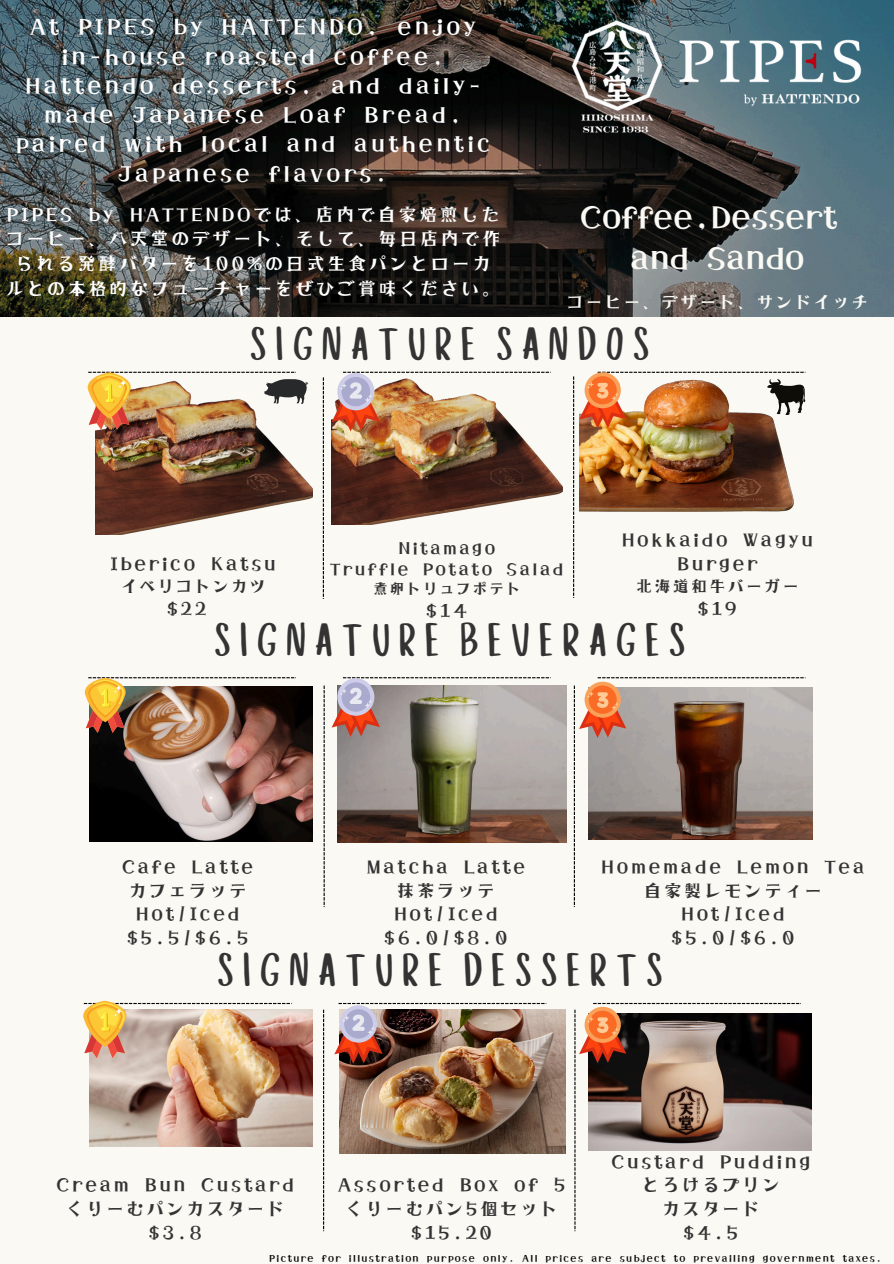
<style>
.page{position:relative;width:894px;height:1264px;background:#fff}
.page>*{position:absolute;margin:0;border:0;box-sizing:border-box;transform-origin:0 0}
.t1{font:46.2px "Cup Cakes";color:#333}
.t2{font:29.25px/40.5px "Otome Mincyou TTF";color:#faf9f4;text-align:center}
.t3{font:21px/29.2px "Otome Mincyou TTF";letter-spacing:.15em;color:#fff;text-align:center}
.t4{font:18px/24.8px "Otome Mincyou TTF";letter-spacing:.15em;color:#fff;text-align:center}
.t5{font:17.4px/23.7px "Otome Mincyou TTF";letter-spacing:.15em;color:#333;text-align:center}
.t6{font:16.5px "Otome Mincyou TTF";letter-spacing:.15em;color:#faf9f4}
.t7{font:15.9px/21.3px "Otome Mincyou TTF";letter-spacing:.15em;color:#333;text-align:center}
.t8{font:14.4px "Otome Mincyou TTF";letter-spacing:.15em;color:#333}
.t9{font:9px "Otome Mincyou TTF";letter-spacing:.15em;color:#000}
</style>
<div class="page">
<div style="left:0;top:0;width:893px;height:1263px;background:#faf9f4"></div>
<svg style="left:323px;top:377px;width:1px;height:222px"></svg>
<svg style="left:323px;top:685px;width:1px;height:222px"></svg>
<svg style="left:343px;top:372px;width:208px;height:1px"></svg>
<svg style="left:343px;top:677px;width:208px;height:1px"></svg>
<svg style="left:597px;top:677px;width:208px;height:1px"></svg>
<img style="left:0;top:0;width:893px;height:317px">
<img style="left:95px;top:383px;width:217px;height:151px">
<img style="left:331px;top:378px;width:231px;height:147px">
<img style="left:597px;top:371px;width:209px;height:31px">
<svg style="left:323px;top:1009px;width:1px;height:222px"></svg>
<svg style="left:338px;top:1002px;width:208px;height:2px"></svg>
<img style="left:89px;top:1009px;width:223px;height:137px">
<img style="left:89px;top:686px;width:223px;height:155px">
<img style="left:338px;top:685px;width:228px;height:157px">
<img style="left:626px;top:687px;width:186px;height:152px">
<img style="left:339px;top:1009px;width:226px;height:144px">
<img style="left:801px;top:1013px;width:10px;height:137px">
<img style="left:87px;top:372px;width:221px;height:57px">
<img style="left:84px;top:677px;width:212px;height:56px">
<img style="left:83px;top:1000px;width:209px;height:58px">
<div style="left:337px;top:373px;width:37px;height:37px;background:#cdcde9;border-radius:50%"></div>
<div style="left:341px;top:377px;width:29px;height:29px;background:#aaaace;border-radius:50%"></div>
<svg style="left:331px;top:382px;width:49px;height:49px"></svg>
<div style="left:337px;top:678px;width:37px;height:37px;background:#cdcde9;border-radius:50%"></div>
<div style="left:341px;top:682px;width:29px;height:29px;background:#aaaace;border-radius:50%"></div>
<svg style="left:331px;top:687px;width:49px;height:49px"></svg>
<div style="left:340px;top:1005px;width:37px;height:37px;background:#cdcde9;border-radius:50%"></div>
<div style="left:344px;top:1009px;width:29px;height:29px;background:#aaaace;border-radius:50%"></div>
<svg style="left:334px;top:1014px;width:48px;height:49px"></svg>
<svg style="left:584px;top:681px;width:36px;height:36px"></svg>
<svg style="left:573px;top:685px;width:53px;height:222px"></svg>
<svg style="left:574px;top:1002px;width:227px;height:229px"></svg>
<img style="left:573px;top:372px;width:232px;height:226px">
<img style="left:672px;top:2px;width:202px;height:114px">
<img style="left:559px;top:20px;width:115px;height:114px">
<h2 class="t3" style="left:16px;top:10px;width:476px">At PIPES by HATTENDO, enjoy in-house roasted coffee,<br>Hattendo desserts, and daily&shy;made Japanese Loaf Bread, paired with local and authentic<br>Japanese flavors.</h2>
<h4 class="t4" style="left:6px;top:200px;width:496px">PIPES by HATTENDOでは、店内で自家焙煎したコーヒー、八天堂のデザート、そして、毎日店内で作られる発酵バターを100%の日式生食パンとローカルとの本格的なフューチャーをぜひご賞味ください。</h4>
<p class="t2" style="left:580px;top:194px;width:258px">Coffee,Dessert and Sando</p>
<p class="t6" style="left:566px;top:291px;width:302px">コーヒー、デザート、サンドイッチ</p>
<p class="t1" style="left:251px;top:313px;width:410px">SIGNATURE SANDOS</p>
<h3 class="t5" style="left:111px;top:550px;width:167px">Iberico Katsu</h3>
<h3 class="t7" style="left:121px;top:574px;width:146px">イベリコトンカツ</h3>
<h3 class="t5" style="left:167px;top:595px;width:41px">$22</h3>
<h4 class="t7" style="left:330px;top:535px;width:235px">Nitamago<br>Truffle Potato Salad</h4>
<h4 class="t8" style="left:373px;top:579px;width:149px">煮卵トリュフポテト</h4>
<h4 class="t5" style="left:426px;top:597px;width:42px">$14</h4>
<h1 class="t5" style="left:621px;top:526px;width:193px">Hokkaido Wagyu<br>Burger</h1>
<h1 class="t7" style="left:636px;top:574px;width:164px">北海道和牛バーガー</h1>
<h1 class="t5" style="left:697px;top:595px;width:41px">$19</h1>
<p class="t1" style="left:215px;top:609px;width:481px">SIGNATURE BEVERAGES</p>
<p class="t5" style="left:122px;top:853px;width:133px">Cafe Latteカフェラッテ<br>Hot/Iced $5.5/$6.5</p>
<p class="t5" style="left:366px;top:853px;width:161px">Matcha Latte抹茶ラッテ<br>Hot/Iced $6.0/$8.0</p>
<p class="t5" style="left:601px;top:853px;width:265px">Homemade Lemon Tea自家製レモンティー<br>Hot/Iced<br>$5.0/$6.0</p>
<p class="t1" style="left:218px;top:939px;width:456px">SIGNATURE DESSERTS</p>
<p class="t5" style="left:56px;top:1171px;width:239px">Cream Bun Custardくりーむパンカスタード$3.8</p>
<p class="t5" style="left:338px;top:1171px;width:229px">Assorted Box of 5くりーむパン5個セット$15.20</p>
<p class="t5" style="left:611px;top:1147px;width:200px">Custard Puddingとろけるプリン<br>カスタード<br>$4.5</p>
<p class="t9" style="left:269px;top:1251px;width:613px">Picture for illustration purpose only. All prices are subject to prevailing government taxes.</p>
</div>
